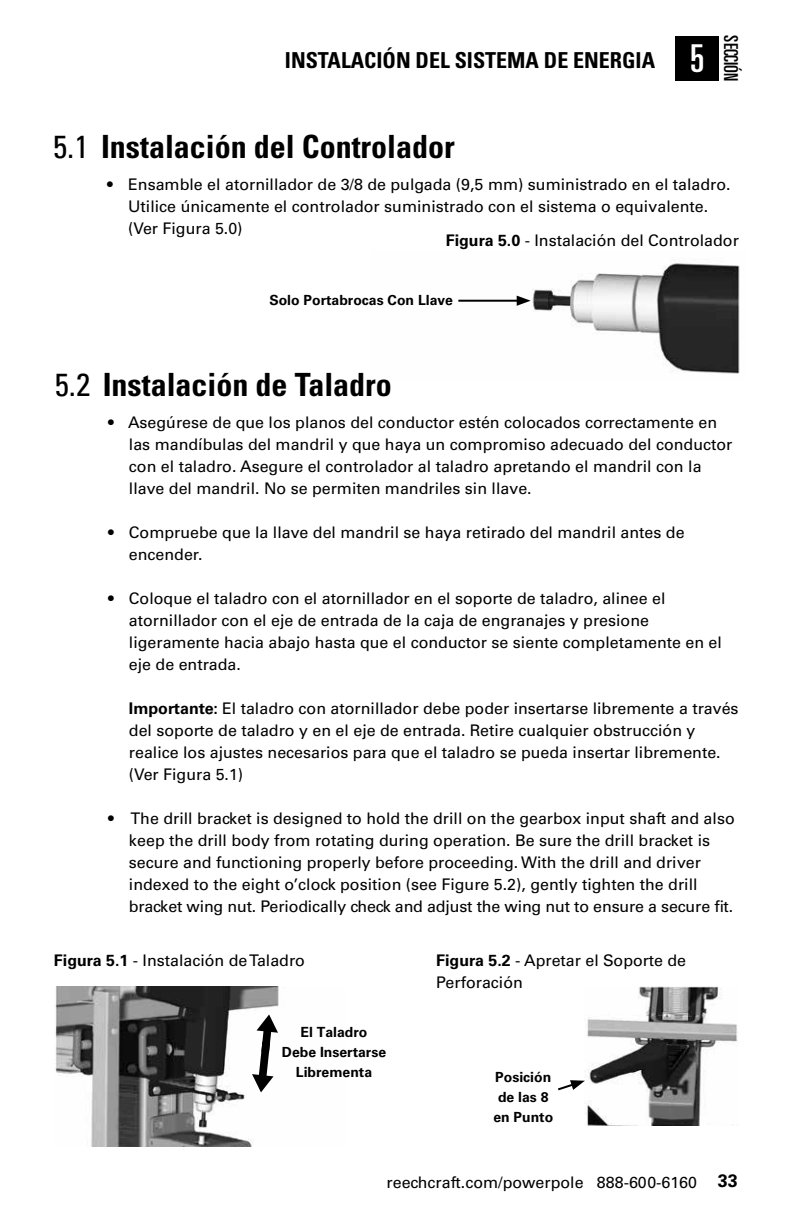
<style>
.page{position:relative;width:792px;height:1224px;background:#fff}
.page>*{position:absolute;margin:0;border:0;box-sizing:border-box;transform-origin:0 0}
.t1{font:ultra-condensed 38.4px "Univers LT Std";color:#fff}
.t2{font:700 condensed 32px "Univers LT Std";color:#000}
.t3{font:700 condensed 22px "Univers LT Std";color:#000}
.t4{font:ultra-condensed 19.2px "Univers LT Std";color:#000}
.t5{font:16px/22px "Univers LT Std";color:#000}
.t6{font:700 14px/20px "Univers LT Std";color:#000;text-align:center}
.s1{font-weight:400}
.s2{font-weight:700}
.s3{font-weight:700;font-size:18px}
</style>
<div class="page">
<img style="left:458px;top:263px;width:282px;height:111px">
<img style="left:55px;top:986px;width:224px;height:161px">
<img style="left:585px;top:986px;width:153px;height:140px">
<div style="left:675px;top:36px;width:44px;height:45px;background:#000"></div>
<hr style="left:458px;top:300px;width:62px;height:2px;background:#000">
<svg style="left:517px;top:296px;width:14px;height:10px"></svg>
<svg style="left:558px;top:1080px;width:27px;height:11px"></svg>
<svg style="left:252px;top:1014px;width:26px;height:78px"></svg>
<h3 class="t3" style="left:285px;top:47px;width:372px">INSTALACIÓN DEL SISTEMA DE ENERGIA</h3>
<p class="t4" style="left:742px;top:35px;width:47px;rotate:90deg">SECCIÓN</p>
<h1 class="t1" style="left:690px;top:37px;width:16px">5</h1>
<h2 class="t2" style="left:53px;top:127px;width:403px"><span class="s1">5.1</span> Instalación del Controlador</h2>
<p class="t5" style="left:128px;top:174px;width:604px;text-indent:-21px">• Ensamble el atornillador de 3/8 de pulgada (9,5 mm) suministrado en el taladro.<br>Utilice únicamente el controlador suministrado con el sistema o equivalente. (Ver Figura 5.0)</p>
<p class="t5" style="left:446px;top:229px;width:295px"><span class="s2">Figura 5.0</span> - Instalación del Controlador</p>
<p class="t6" style="left:269px;top:290px;width:185px">Solo Portabrocas Con Llave</p>
<h2 class="t2" style="left:55px;top:365px;width:339px"><span class="s1">5.2</span> Instalación de Taladro</h2>
<p class="t5" style="left:129px;top:411px;width:605px;text-indent:-21px">• Asegúrese de que los planos del conductor estén colocados correctamente en las mandíbulas del mandril y que haya un compromiso adecuado del conductor con el taladro. Asegure el controlador al taladro apretando el mandril con la llave del mandril. No se permiten mandriles sin llave.</p>
<p class="t5" style="left:129px;top:521px;width:557px;text-indent:-21px">• Compruebe que la llave del mandril se haya retirado del mandril antes de encender.</p>
<p class="t5" style="left:129px;top:587px;width:595px;text-indent:-21px">• Coloque el taladro con el atornillador en el soporte de taladro, alinee el atornillador con el eje de entrada de la caja de engranajes y presione ligeramente hacia abajo hasta que el conductor se siente completamente en el eje de entrada.</p>
<p class="t5" style="left:129px;top:697px;width:611px"><span class="s2">Importante:</span> El taladro con atornillador debe poder insertarse libremente a través del soporte de taladro y en el eje de entrada. Retire cualquier obstrucción y realice los ajustes necesarios para que el taladro se pueda insertar libremente. (Ver Figura 5.1)</p>
<p class="t5" style="left:129px;top:807px;width:608px;text-indent:-21px">• The drill bracket is designed to hold the drill on the gearbox input shaft and also keep the drill body from rotating during operation. Be sure the drill bracket is secure and functioning properly before proceeding. With the drill and driver indexed to the eight o’clock position (see Figure 5.2), gently tighten the drill bracket wing nut. Periodically check and adjust the wing nut to ensure a secure fit.</p>
<p class="t5" style="left:54px;top:950px;width:253px"><span class="s2">Figura 5.1</span> - Instalación de Taladro</p>
<p class="t5" style="left:436px;top:949px;width:251px"><span class="s2">Figura 5.2</span> - Apretar el Soporte de<br>Perforación</p>
<p class="t6" style="left:282px;top:1022px;width:106px">El Taladro<br>Debe Insertarse<br>Librementa</p>
<p class="t6" style="left:493px;top:1067px;width:61px">Posición de las 8 en Punto</p>
<p class="t5" style="left:387px;top:1171px;width:353px">reechcraft.com/powerpole 888-600-6160 <span class="s3">33</span></p>
</div>
